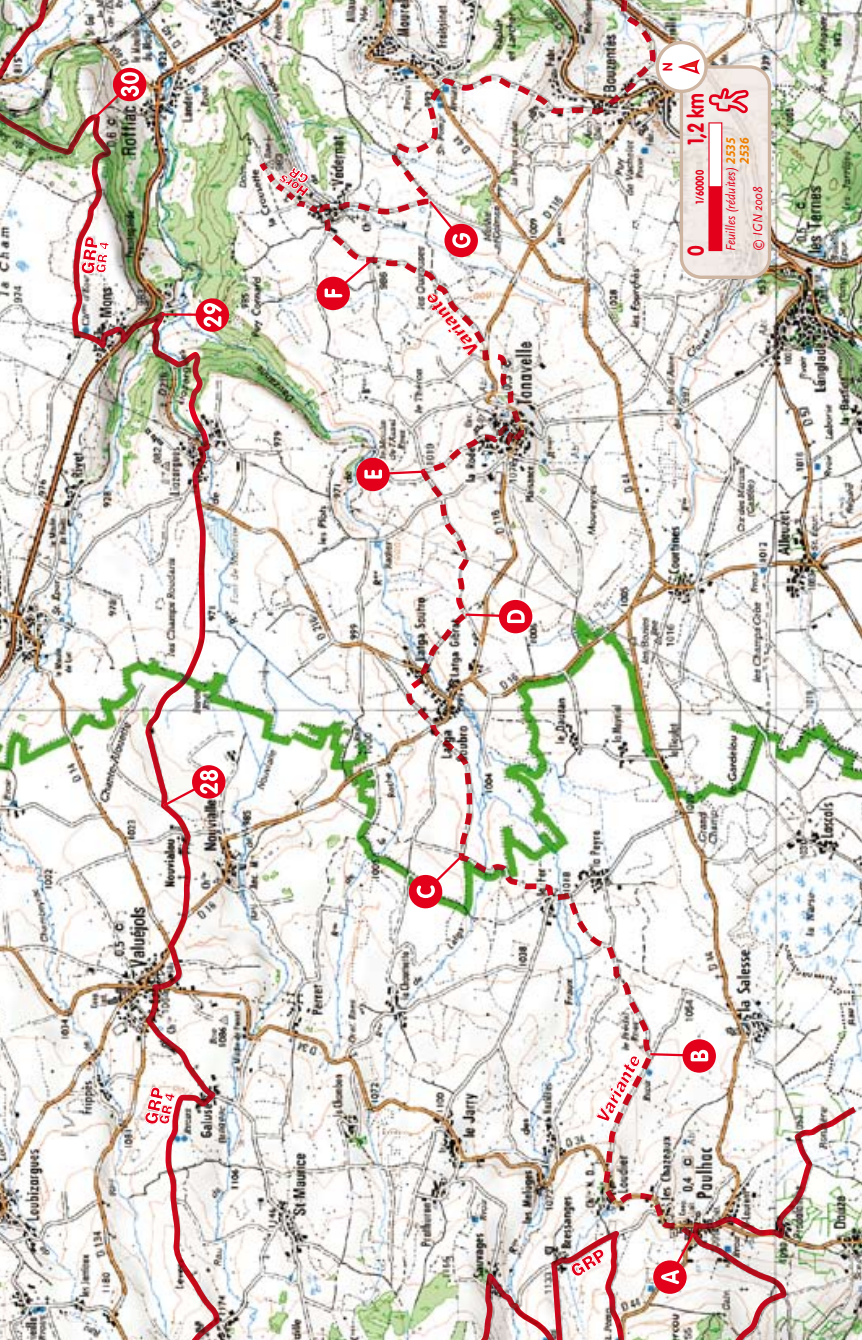
<style>
.page{position:relative;width:862px;height:1340px;background:#fff}
.page>*{position:absolute;margin:0;border:0;box-sizing:border-box;transform-origin:0 0}
.t1{font:700 22.5px "VAG Rounded";color:#e2001a;scale:.82 1}
.t2{font:italic 900 18px "Helvetica";color:#e2001a;scale:.9 1}
.t3{font:italic 13.5px "Scala Sans";color:#e2001a;scale:.9 1}
.t4{font:italic 900 13.5px/11.2px "Helvetica";color:#e2001a;text-align:center;scale:.9 1}
.t5{font:italic 700 13.5px "Myriad";color:#ee7f00;scale:.9 1}
.t6{font:700 13.5px "VAG Rounded";color:#e2001a;scale:.9 1}
.t7{font:700 11.25px "VAG Rounded";color:#e2001a;scale:.82 1}
.s1{font-family:"Myriad";font-weight:700;color:#ee7f00}
</style>
<div class="page">
<img style="left:0;top:0;width:861px;height:1339px">
<svg style="left:650px;top:1039px;width:65px;height:33px"></svg>
<svg style="left:468px;top:600px;width:64px;height:33px"></svg>
<hr style="left:162px;top:313px;width:50px;height:3px;background:#e2001a">
<svg style="left:195px;top:298px;width:34px;height:34px"></svg>
<svg style="left:595px;top:1054px;width:45px;height:68px"></svg>
<img style="left:461px;top:0;width:194px;height:361px">
<svg style="left:408px;top:855px;width:54px;height:53px"></svg>
<img style="left:421px;top:78px;width:47px;height:659px">
<svg style="left:356px;top:458px;width:10px;height:33px"></svg>
<img style="left:366px;top:143px;width:64px;height:577px">
<svg style="left:316px;top:261px;width:54px;height:49px"></svg>
<img style="left:319px;top:202px;width:51px;height:58px">
<img style="left:259px;top:162px;width:58px;height:51px">
<img style="left:0;top:120px;width:187px;height:247px">
<svg style="left:94px;top:68px;width:52px;height:50px;background:#cc8a8c"></svg>
<svg style="left:163px;top:765px;width:62px;height:41px"></svg>
<img style="left:480px;top:1230px;width:143px;height:109px">
<img style="left:692px;top:1108px;width:156px;height:231px">
<img style="left:652px;top:1226px;width:42px;height:67px">
<img style="left:0;top:0;width:49px;height:80px">
<svg style="left:655px;top:41px;width:115px;height:238px"></svg>
<img style="left:426px;top:293px;width:31px;height:34px">
<svg style="left:568px;top:1247px;width:39px;height:31px"></svg>
<svg style="left:143px;top:1085px;width:32px;height:40px"></svg>
<svg style="left:80px;top:236px;width:30px;height:39px"></svg>
<p class="t4" style="left:304px;top:199px;width:36px;rotate:-150deg">Hors<br>GR</p>
<h2 class="t2" style="left:466px;top:361px;width:85px;rotate:-129deg">Variante</h2>
<p class="t6" style="left:659px;top:71px;width:11px;rotate:-90deg">N</p>
<h1 class="t1" style="left:682px;top:145px;width:65px;rotate:-90deg">1,2 km</h1>
<p class="t7" style="left:693px;top:204px;width:43px;rotate:-90deg">1/60000</p>
<h1 class="t1" style="left:682px;top:256px;width:14px;rotate:-90deg">0</h1>
<p class="t3" style="left:723px;top:251px;width:127px;rotate:-90deg">Feuilles (réduites) <span class="s1">2535</span></p>
<p class="t5" style="left:736px;top:164px;width:31px;rotate:-90deg">2536</p>
<p class="t3" style="left:750px;top:251px;width:73px;rotate:-90deg">© IGN 2008</p>
<h2 class="t2" style="left:589px;top:1116px;width:85px;rotate:-62deg">Variante</h2>
</div>
